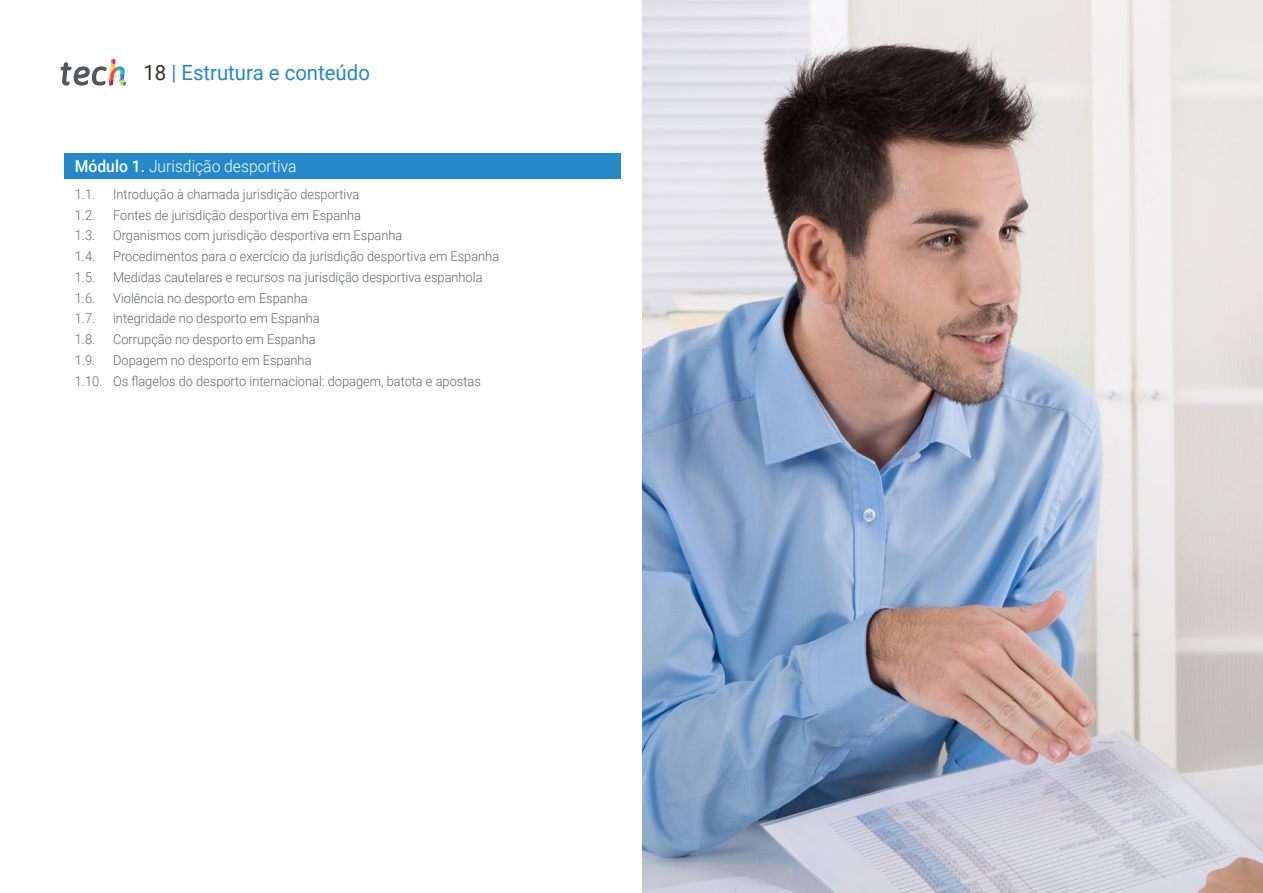
<style>
.page{position:relative;width:1263px;height:893px;background:#fff}
.page>*{position:absolute;margin:0;border:0;box-sizing:border-box;transform-origin:0 0}
.t1{font:21px "Roboto";color:#2488c9}
.t2{font:300 16.5px "Roboto";color:#fff;scale:.95 1}
.t3{font:300 13.5px/20.7px "Roboto";color:#61646a;scale:.95 1}
.s1{color:#312e20}
.s2{font-weight:500}
</style>
<div class="page">
<div style="left:64px;top:153px;width:557px;height:25px;background:#2488c9"></div>
<img style="left:642px;top:0;width:621px;height:893px">
<svg style="left:61px;top:59px;width:65px;height:27px"></svg>
<h1 class="t1" style="left:144px;top:57px;width:228px"><span class="s1">18</span> | Estrutura e conteúdo</h1>
<p class="t2" style="left:75px;top:154px;width:235px"><span class="s2">Módulo 1.</span> Jurisdição desportiva</p>
<p class="t3" style="left:75px;top:183px;width:23px">1.1.</p>
<p class="t3" style="left:113px;top:183px;width:261px">Introdução à chamada jurisdição desportiva</p>
<p class="t3" style="left:75px;top:204px;width:23px">1.2.</p>
<p class="t3" style="left:113px;top:204px;width:263px">Fontes de jurisdição desportiva em Espanha</p>
<p class="t3" style="left:75px;top:225px;width:23px">1.3.</p>
<p class="t3" style="left:113px;top:225px;width:306px">Organismos com jurisdição desportiva em Espanha</p>
<p class="t3" style="left:75px;top:246px;width:23px">1.4.</p>
<p class="t3" style="left:113px;top:246px;width:408px">Procedimentos para o exercício da jurisdição desportiva em Espanha</p>
<p class="t3" style="left:75px;top:266px;width:23px">1.5.</p>
<p class="t3" style="left:113px;top:266px;width:390px">Medidas cautelares e recursos na jurisdição desportiva espanhola</p>
<p class="t3" style="left:75px;top:287px;width:23px">1.6.</p>
<p class="t3" style="left:113px;top:287px;width:206px">Violência no desporto em Espanha</p>
<p class="t3" style="left:75px;top:308px;width:23px">1.7.</p>
<p class="t3" style="left:113px;top:308px;width:219px">integridade no desporto em Espanha</p>
<p class="t3" style="left:75px;top:329px;width:23px">1.8.</p>
<p class="t3" style="left:113px;top:329px;width:215px">Corrupção no desporto em Espanha</p>
<p class="t3" style="left:75px;top:349px;width:23px">1.9.</p>
<p class="t3" style="left:75px;top:349px;width:429px;text-indent:38px">Dopagem no desporto em Espanha<br>1.10. Os flagelos do desporto internacional: dopagem, batota e apostas</p>
</div>
